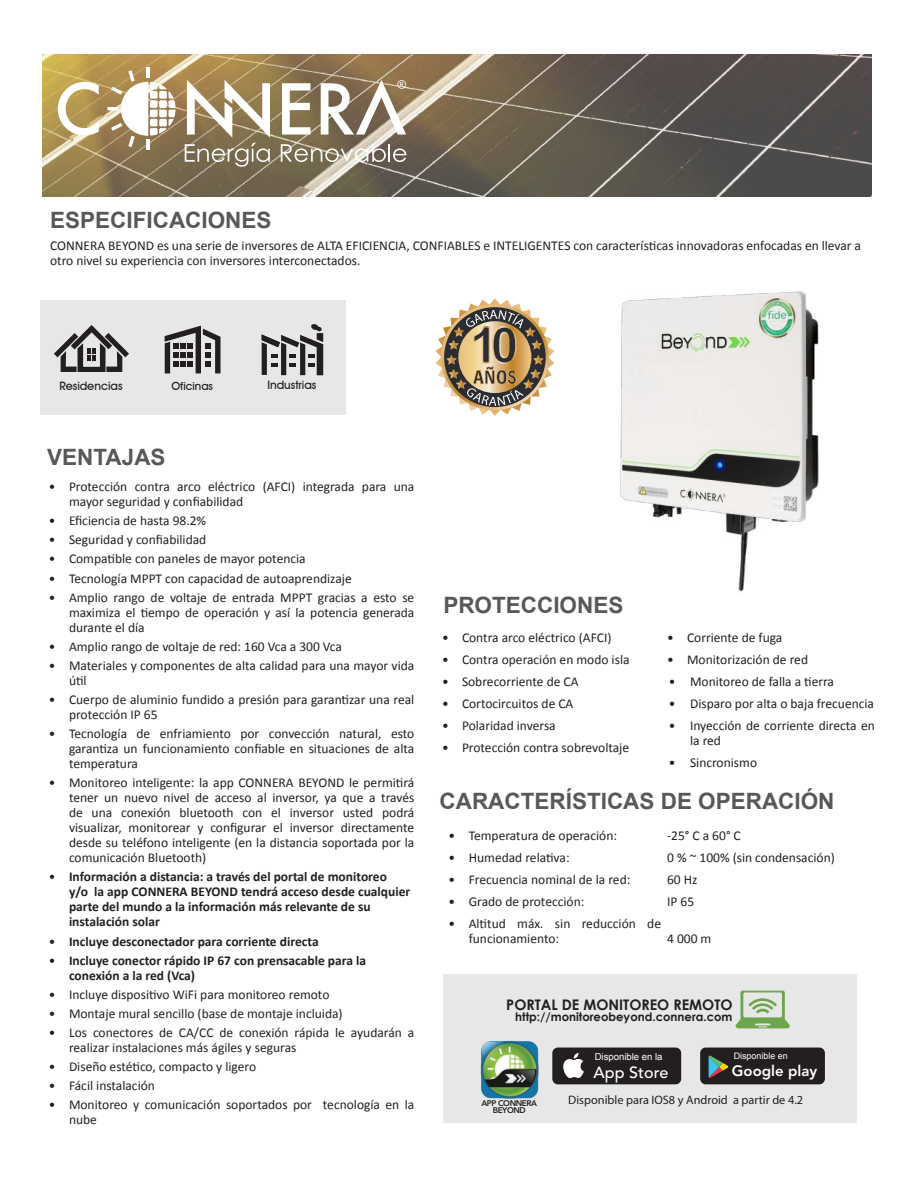
<style>
.page{position:relative;width:918px;height:1188px;background:#fff}
.page>*{position:absolute;margin:0;border:0;box-sizing:border-box;transform-origin:0 0}
.t1{font:700 22.5px "Arial";color:#57585a}
.t2{font:500 16.2px "Avenir LT Std";color:#fff}
.t3{font:800 15px "Avenir LT Std";color:#fff}
.t4{font:700 14.55px "Century Gothic";color:#231f20}
.t5{font:13.5px/15px "Calibri";color:#231f20}
.t6{font:700 13.5px/15px "Calibri";color:#231f20}
.t7{font:12.3px "Myriad Pro";color:#231f20}
.t8{font:700 11.85px "Century Gothic";color:#231f20}
.t9{font:500 11.7px "Avant Garde IT Cby BT";color:#231f20}
.t10{font:500 11.25px "Avant Garde IT Cby BT";color:#231f20}
.t11{font:9.6px "Arial";color:#fff}
.t12{font:9px "Arial";color:#fff}
.t13{font:800 8.25px/7.1px "Avenir LT Std";letter-spacing:-.05em;color:#231f20;text-align:center}
.s1{font-weight:400}
</style>
<div class="page">
<div style="left:40px;top:300px;width:306px;height:114px;background:#e7e7e7"></div>
<div style="left:443px;top:975px;width:413px;height:148px;background:#e7e7e7"></div>
<img style="left:42px;top:54px;width:829px;height:143px">
<svg style="left:281px;top:144px;width:125px;height:18px"></svg>
<svg style="left:185px;top:80px;width:85px;height:87px"></svg>
<svg style="left:282px;top:83px;width:28px;height:52px"></svg>
<svg style="left:58px;top:82px;width:41px;height:53px"></svg>
<svg style="left:107px;top:67px;width:69px;height:83px"></svg>
<svg style="left:321px;top:80px;width:85px;height:55px"></svg>
<img style="left:620px;top:290px;width:199px;height:303px">
<div style="left:552px;top:1048px;width:129px;height:36px;background:#231f20;border-radius:6px"></div>
<svg style="left:563px;top:1053px;width:21px;height:25px"></svg>
<div style="left:700px;top:1048px;width:125px;height:36px;background:#231f20;border-radius:6px"></div>
<svg style="left:709px;top:1055px;width:19px;height:23px"></svg>
<img style="left:480px;top:1041px;width:59px;height:58px">
<svg style="left:735px;top:991px;width:55px;height:37px"></svg>
<svg style="left:105px;top:333px;width:24px;height:24px"></svg>
<svg style="left:54px;top:325px;width:68px;height:47px"></svg>
<svg style="left:262px;top:324px;width:61px;height:51px"></svg>
<svg style="left:165px;top:326px;width:56px;height:47px"></svg>
<svg style="left:435px;top:298px;width:119px;height:118px"></svg>
<h1 class="t1" style="left:50px;top:205px;width:223px">ESPECIFICACIONES</h1>
<p class="t5" style="left:50px;top:238px;width:812px">CONNERA BEYOND es una serie de inversores de ALTA EFICIENCIA, CONFIABLES e INTELIGENTES con características innovadoras enfocadas en llevar a otro nivel su experiencia con inversores interconectados.</p>
<p class="t9" style="left:59px;top:378px;width:65px">Residencias</p>
<p class="t10" style="left:171px;top:379px;width:43px">Oficinas</p>
<p class="t9" style="left:267px;top:378px;width:50px">Industrias</p>
<h1 class="t1" style="left:47px;top:443px;width:120px">VENTAJAS</h1>
<p class="t5" style="left:69px;top:479px;width:347px;text-indent:-20px">• Protección contra arco eléctrico (AFCI) integrada para una mayor seguridad y confiabilidad</p>
<p class="t5" style="left:49px;top:513px;width:159px">• Eficiencia de hasta 98.2%</p>
<p class="t5" style="left:49px;top:532px;width:159px">• Seguridad y confiabilidad</p>
<p class="t5" style="left:49px;top:551px;width:258px">• Compatible con paneles de mayor potencia</p>
<p class="t5" style="left:49px;top:571px;width:305px">• Tecnología MPPT con capacidad de autoaprendizaje</p>
<p class="t5" style="left:69px;top:590px;width:347px;text-align:justify;text-indent:-20px">• Amplio rango de voltaje de entrada MPPT gracias a esto se maximiza el tiempo de operación y así la potencia generada durante el día</p>
<p class="t5" style="left:49px;top:639px;width:295px">• Amplio rango de voltaje de red: 160 Vca a 300 Vca</p>
<p class="t5" style="left:69px;top:658px;width:347px;text-indent:-20px">• Materiales y componentes de alta calidad para una mayor vida útil</p>
<p class="t5" style="left:69px;top:692px;width:347px;text-indent:-20px">• Cuerpo de aluminio fundido a presión para garantizar una real protección IP 65</p>
<p class="t5" style="left:69px;top:726px;width:347px;text-align:justify;text-indent:-20px">• Tecnología de enfriamiento por convección natural, esto garantiza un funcionamiento confiable en situaciones de alta temperatura</p>
<p class="t5" style="left:69px;top:775px;width:347px;text-align:justify;text-indent:-20px">• Monitoreo inteligente: la app CONNERA BEYOND le permitirá tener un nuevo nivel de acceso al inversor, ya que a través de una conexión bluetooth con el inversor usted podrá visualizar, monitorear y configurar el inversor directamente desde su teléfono inteligente (en la distancia soportada por la comunicación Bluetooth)</p>
<p class="t6" style="left:69px;top:869px;width:343px;text-indent:-20px"><span class="s1">•</span> Información a distancia: a través del portal de monitoreo<br>y/o la app CONNERA BEYOND tendrá acceso desde cualquier parte del mundo a la información más relevante de su instalación solar</p>
<p class="t6" style="left:49px;top:934px;width:271px"><span class="s1">•</span> Incluye desconectador para corriente directa</p>
<p class="t6" style="left:69px;top:953px;width:299px;text-indent:-20px"><span class="s1">•</span> Incluye conector rápido IP 67 con prensacable para la conexión a la red (Vca)</p>
<p class="t5" style="left:49px;top:987px;width:282px">• Incluye dispositivo WiFi para monitoreo remoto</p>
<p class="t5" style="left:49px;top:1006px;width:295px">• Montaje mural sencillo (base de montaje incluida)</p>
<p class="t5" style="left:69px;top:1025px;width:347px;text-indent:-20px">• Los conectores de CA/CC de conexión rápida le ayudarán a realizar instalaciones más ágiles y seguras</p>
<p class="t5" style="left:49px;top:1059px;width:209px">• Diseño estético, compacto y ligero</p>
<p class="t5" style="left:49px;top:1078px;width:108px">• Fácil instalación</p>
<p class="t5" style="left:69px;top:1097px;width:347px;text-indent:-20px">• Monitoreo y comunicación soportados por tecnología en la nube</p>
<h1 class="t1" style="left:443px;top:590px;width:182px">PROTECCIONES</h1>
<p class="t5" style="left:442px;top:630px;width:171px">• Contra arco eléctrico (AFCI)</p>
<p class="t5" style="left:442px;top:652px;width:189px">• Contra operación en modo isla</p>
<p class="t5" style="left:442px;top:674px;width:138px">• Sobrecorriente de CA</p>
<p class="t5" style="left:442px;top:696px;width:133px">• Cortocircuitos de CA</p>
<p class="t5" style="left:442px;top:718px;width:115px">• Polaridad inversa</p>
<p class="t5" style="left:442px;top:740px;width:189px">• Protección contra sobrevoltaje</p>
<p class="t5" style="left:667px;top:630px;width:117px">• Corriente de fuga</p>
<p class="t5" style="left:667px;top:652px;width:142px">• Monitorización de red</p>
<p class="t5" style="left:669px;top:674px;width:167px">• Monitoreo de falla a tierra</p>
<p class="t5" style="left:669px;top:696px;width:207px">• Disparo por alta o baja frecuencia</p>
<p class="t5" style="left:690px;top:718px;width:186px;text-indent:-21px">• Inyección de corriente directa en la red</p>
<p class="t5" style="left:669px;top:755px;width:90px">• Sincronismo</p>
<h1 class="t1" style="left:440px;top:786px;width:397px">CARACTERÍSTICAS DE OPERACIÓN</h1>
<p class="t5" style="left:449px;top:828px;width:170px">• Temperatura de operación:</p>
<p class="t5" style="left:667px;top:828px;width:75px">-25° C a 60° C</p>
<p class="t5" style="left:449px;top:850px;width:123px">• Humedad relativa:</p>
<p class="t5" style="left:667px;top:850px;width:169px">0 % ~ 100% (sin condensación)</p>
<p class="t5" style="left:449px;top:872px;width:183px">• Frecuencia nominal de la red:</p>
<p class="t5" style="left:667px;top:872px;width:32px">60 Hz</p>
<p class="t5" style="left:449px;top:894px;width:137px">• Grado de protección:</p>
<p class="t5" style="left:667px;top:894px;width:29px">IP 65</p>
<p class="t5" style="left:469px;top:916px;width:194px;text-indent:-20px">• Altitud máx. sin reducción de funcionamiento:</p>
<p class="t5" style="left:667px;top:931px;width:46px">4 000 m</p>
<p class="t4" style="left:506px;top:994px;width:228px">PORTAL DE MONITOREO REMOTO</p>
<p class="t8" style="left:515px;top:1007px;width:219px">http://monitoreobeyond.connera.com</p>
<p class="t11" style="left:595px;top:1051px;width:69px">Disponible en la</p>
<p class="t2" style="left:594px;top:1063px;width:76px">App Store</p>
<p class="t12" style="left:734px;top:1050px;width:56px">Disponible en</p>
<p class="t3" style="left:732px;top:1062px;width:87px">Google play</p>
<p class="t13" style="left:481px;top:1100px;width:57px">APP CONNERA<br>BEYOND</p>
<p class="t7" style="left:568px;top:1092px;width:236px">Disponible para IOS8 y Android a partir de 4.2</p>
</div>
